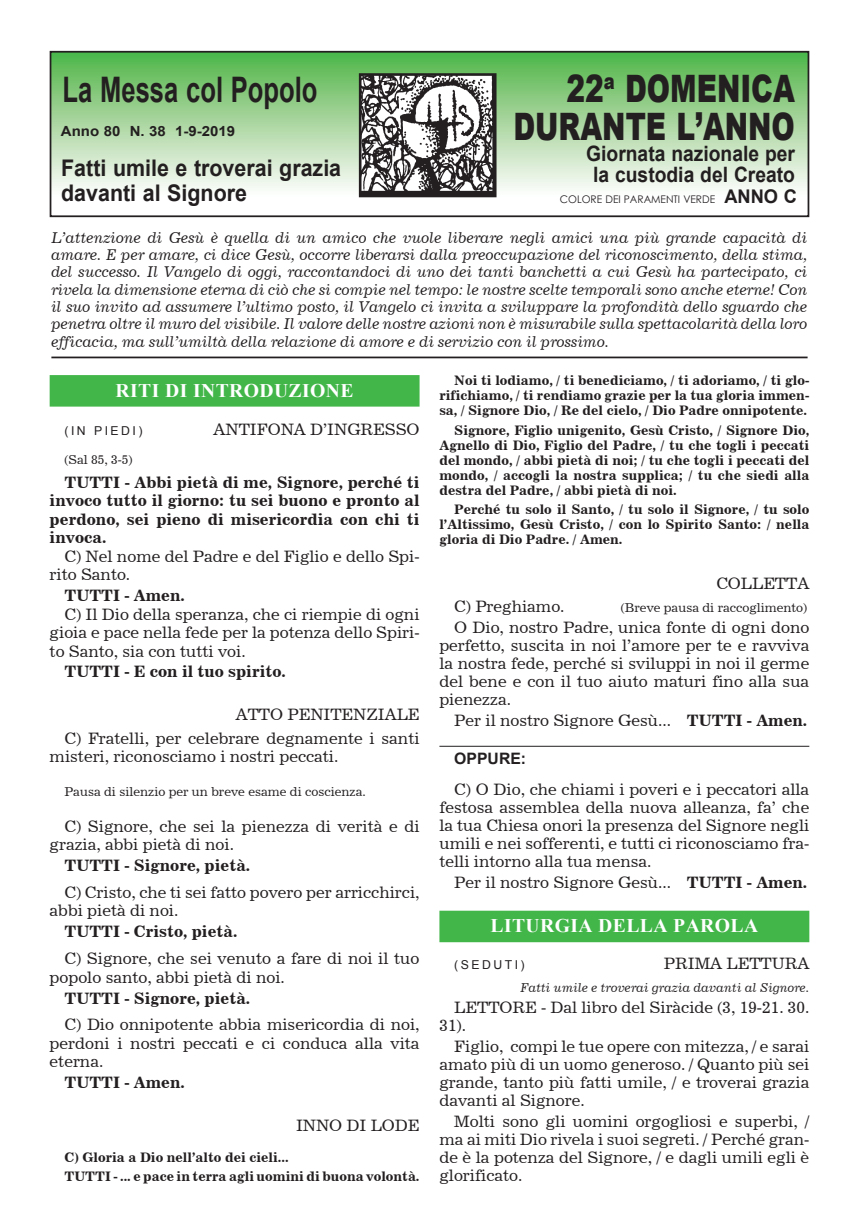
<style>
.page{position:relative;width:859px;height:1231px;background:#fff}
.page>*{position:absolute;margin:0;border:0;box-sizing:border-box;transform-origin:0 0}
.t1{font:900 37.8px/37.8px "Arial";color:#231f20;text-align:right;scale:.74 1}
.t2{font:700 35.18px "Arial";color:#231f20;scale:.73 1}
.t3{font:700 22.93px/25.2px "Arial";color:#231f20;scale:.94 1}
.t4{font:700 21.18px/21px "Arial";color:#231f20;text-align:center;scale:.91 1}
.t5{font:700 19.25px "Times New Roman";letter-spacing:.02em;color:#fff}
.t6{font:15.75px/18.2px "News 702 BT";color:#231f20;text-align:justify}
.t7{font:700 15.75px/18.6px "News 702 BT";color:#231f20;text-align:justify}
.t8{font:700 15.75px "Arial";color:#231f20}
.t9{font:italic 14.88px/17.3px "News 702 BT";letter-spacing:-.005em;color:#231f20;text-align:justify}
.t10{font:700 14px "Arial";color:#231f20;scale:1.07 1}
.t11{font:700 13.12px/15px "News 702 BT";color:#231f20;text-align:justify}
.t12{font:12.25px "News 702 BT";color:#231f20}
.t13{font:italic 12.25px "News 702 BT";color:#231f20}
.t14{font:12.25px "Arial";letter-spacing:.2em;color:#231f20}
.t15{font:10.5px "Century Gothic";color:#231f20}
.s1{font-family:"Arial";font-weight:700;font-size:18.9px}
.s2{font-weight:700}
</style>
<div class="page">
<div style="left:50px;top:52px;width:758px;height:164px;background:linear-gradient(to bottom,#54b44a,#fff)"></div>
<div style="left:50px;top:51px;width:759px;height:166px;border:2px solid #231f20"></div>
<img style="left:363px;top:77px;width:129px;height:116px">
<div style="left:359px;top:73px;width:137px;height:124px;border:3px solid #231f20"></div>
<hr style="left:51px;top:356px;width:756px;height:2px;background:#231f20">
<div style="left:50px;top:375px;width:369px;height:31px;background:#42b649"></div>
<hr style="left:439px;top:746px;width:370px;height:1px;background:#231f20">
<div style="left:439px;top:910px;width:370px;height:32px;background:#42b649"></div>
<h2 class="t2" style="left:62px;top:66px;width:351px">La Messa col Popolo</h2>
<p class="t10" style="left:61px;top:122px;width:164px">Anno 80 N. 38 1-9-2019</p>
<h3 class="t3" style="left:61px;top:156px;width:299px">Fatti umile e troverai grazia davanti al Signore</h3>
<h1 class="t1" style="left:513px;top:68px;width:382px">22<sup>a</sup> DOMENICA<br>DURANTE L’ANNO</h1>
<h3 class="t4" style="left:586px;top:144px;width:231px">Giornata nazionale per la custodia del Creato</h3>
<p class="t15" style="left:559px;top:192px;width:238px">COLORE DEI PARAMENTI VERDE <span class="s1">ANNO C</span></p>
<p class="t9" style="left:51px;top:228px;width:757px">L’attenzione di Gesù è quella di un amico che vuole liberare negli amici una più grande capacità di amare. E per amare, ci dice Gesù, occorre liberarsi dalla preoccupazione del riconoscimento, della stima, del successo. Il Vangelo di oggi, raccontandoci di uno dei tanti banchetti a cui Gesù ha partecipato, ci rivela la dimensione eterna di ciò che si compie nel tempo: le nostre scelte temporali sono anche eterne! Con il suo invito ad assumere l’ultimo posto, il Vangelo ci invita a sviluppare la profondità dello sguardo che penetra oltre il muro del visibile. Il valore delle nostre azioni non è misurabile sulla spettacolarità della loro efficacia, ma sull’umiltà della relazione di amore e di servizio con il prossimo.</p>
<p class="t5" style="left:116px;top:377px;width:239px">RITI DI INTRODUZIONE</p>
<p class="t14" style="left:64px;top:422px;width:79px">(IN PIEDI)</p>
<p class="t6" style="left:213px;top:420px;width:207px">ANTIFONA D’INGRESSO</p>
<p class="t12" style="left:64px;top:452px;width:70px">(Sal 85, 3-5)</p>
<p class="t7" style="left:50px;top:472px;width:371px;text-indent:15px">TUTTI - Abbi pietà di me, Signore, perché ti invoco tutto il giorno: tu sei buono e pronto al perdono, sei pieno di misericordia con chi ti invoca.</p>
<p class="t6" style="left:50px;top:546px;width:371px;text-indent:15px">C) Nel nome del Padre e del Figlio e dello Spi&shy;rito Santo.</p>
<p class="t7" style="left:64px;top:586px;width:122px">TUTTI - Amen.</p>
<p class="t6" style="left:50px;top:604px;width:371px;text-indent:15px">C) Il Dio della speranza, che ci riempie di ogni gioia e pace nella fede per la potenza dello Spiri&shy;to Santo, sia con tutti voi.</p>
<p class="t7" style="left:64px;top:662px;width:223px">TUTTI - E con il tuo spirito.</p>
<p class="t6" style="left:64px;top:702px;width:356px;line-height:23.4px;text-align:right">ATTO PENITENZIALE<br>C) Fratelli, per celebrare degnamente i santi</p>
<p class="t6" style="left:50px;top:747px;width:290px">misteri, riconosciamo i nostri peccati.</p>
<p class="t12" style="left:64px;top:784px;width:303px">Pausa di silenzio per un breve esame di coscienza.</p>
<p class="t6" style="left:50px;top:816px;width:371px;text-indent:15px">C) Signore, che sei la pienezza di verità e di grazia, abbi pietà di noi.</p>
<p class="t7" style="left:64px;top:856px;width:187px">TUTTI - Signore, pietà.</p>
<p class="t6" style="left:50px;top:882px;width:371px;text-indent:15px">C) Cristo, che ti sei fatto povero per arricchirci, abbi pietà di noi.</p>
<p class="t7" style="left:64px;top:922px;width:174px">TUTTI - Cristo, pietà.</p>
<p class="t6" style="left:50px;top:948px;width:371px;text-indent:15px">C) Signore, che sei venuto a fare di noi il tuo popolo santo, abbi pietà di noi.</p>
<p class="t7" style="left:64px;top:988px;width:187px">TUTTI - Signore, pietà.</p>
<p class="t6" style="left:50px;top:1015px;width:371px;text-indent:15px">C) Dio onnipotente abbia misericordia di noi, perdoni i nostri peccati e ci conduca alla vita eterna.</p>
<p class="t7" style="left:64px;top:1073px;width:122px">TUTTI - Amen.</p>
<p class="t6" style="left:296px;top:1116px;width:125px">INNO DI LODE</p>
<p class="t11" style="left:64px;top:1146px;width:356px;line-height:19.6px">C) Gloria a Dio nell’alto dei cieli...<br>TUTTI - ... e pace in terra agli uomini di buona volontà.</p>
<p class="t11" style="left:439px;top:372px;width:371px;text-indent:15px">Noi ti lodiamo, / ti benediciamo, / ti adoriamo, / ti glo&shy;rifichiamo, / ti rendiamo grazie per la tua gloria immen&shy;sa, / Signore Dio, / Re del cielo, / Dio Padre onnipotente.</p>
<p class="t11" style="left:439px;top:422px;width:371px;text-indent:15px">Signore, Figlio unigenito, Gesù Cristo, / Signore Dio, Agnello di Dio, Figlio del Padre, / tu che togli i peccati del mondo, / abbi pietà di noi; / tu che togli i peccati del mondo, / accogli la nostra supplica; / tu che siedi alla destra del Padre, / abbi pietà di noi.</p>
<p class="t11" style="left:439px;top:501px;width:371px;text-indent:15px">Perché tu solo il Santo, / tu solo il Signore, / tu solo l’Altissimo, Gesù Cristo, / con lo Spirito Santo: / nella gloria di Dio Padre. / Amen.</p>
<p class="t6" style="left:716px;top:574px;width:94px">COLLETTA</p>
<p class="t6" style="left:454px;top:597px;width:112px">C) Preghiamo.</p>
<p class="t12" style="left:620px;top:600px;width:188px">(Breve pausa di raccoglimento)</p>
<p class="t6" style="left:439px;top:617px;width:371px;text-indent:15px">O Dio, nostro Padre, unica fonte di ogni dono perfetto, suscita in noi l’amore per te e ravviva la nostra fede, perché si sviluppi in noi il germe del bene e con il tuo aiuto maturi fino alla sua pienezza.</p>
<p class="t6" style="left:454px;top:711px;width:354px">Per il nostro Signore Gesù... <span class="s2">TUTTI - Amen.</span></p>
<p class="t8" style="left:454px;top:747px;width:73px">OPPURE:</p>
<p class="t6" style="left:439px;top:779px;width:371px;text-indent:15px">C) O Dio, che chiami i poveri e i peccatori alla festosa assemblea della nuova alleanza, fa’ che la tua Chiesa onori la presenza del Signore negli umili e nei sofferenti, e tutti ci riconosciamo fra&shy;telli intorno alla tua mensa.</p>
<p class="t6" style="left:454px;top:873px;width:354px">Per il nostro Signore Gesù... <span class="s2">TUTTI - Amen.</span></p>
<p class="t5" style="left:490px;top:912px;width:269px">LITURGIA DELLA PAROLA</p>
<p class="t14" style="left:454px;top:956px;width:72px">(SEDUTI)</p>
<p class="t6" style="left:663px;top:953px;width:147px">PRIMA LETTURA</p>
<p class="t13" style="left:520px;top:980px;width:290px">Fatti umile e troverai grazia davanti al Signore.</p>
<p class="t6" style="left:439px;top:998px;width:371px;text-indent:15px">LETTORE - Dal libro del Siràcide (3, 19-21. 30.<br>31).</p>
<p class="t6" style="left:439px;top:1036px;width:371px;text-indent:15px">Figlio, compi le tue opere con mitezza, / e sarai amato più di un uomo generoso. / Quanto più sei grande, tanto più fatti umile, / e troverai grazia davanti al Signore.</p>
<p class="t6" style="left:439px;top:1111px;width:371px;text-indent:15px">Molti sono gli uomini orgogliosi e superbi, / ma ai miti Dio rivela i suoi segreti. / Perché gran&shy;de è la potenza del Signore, / e dagli umili egli è glorificato.</p>
</div>
